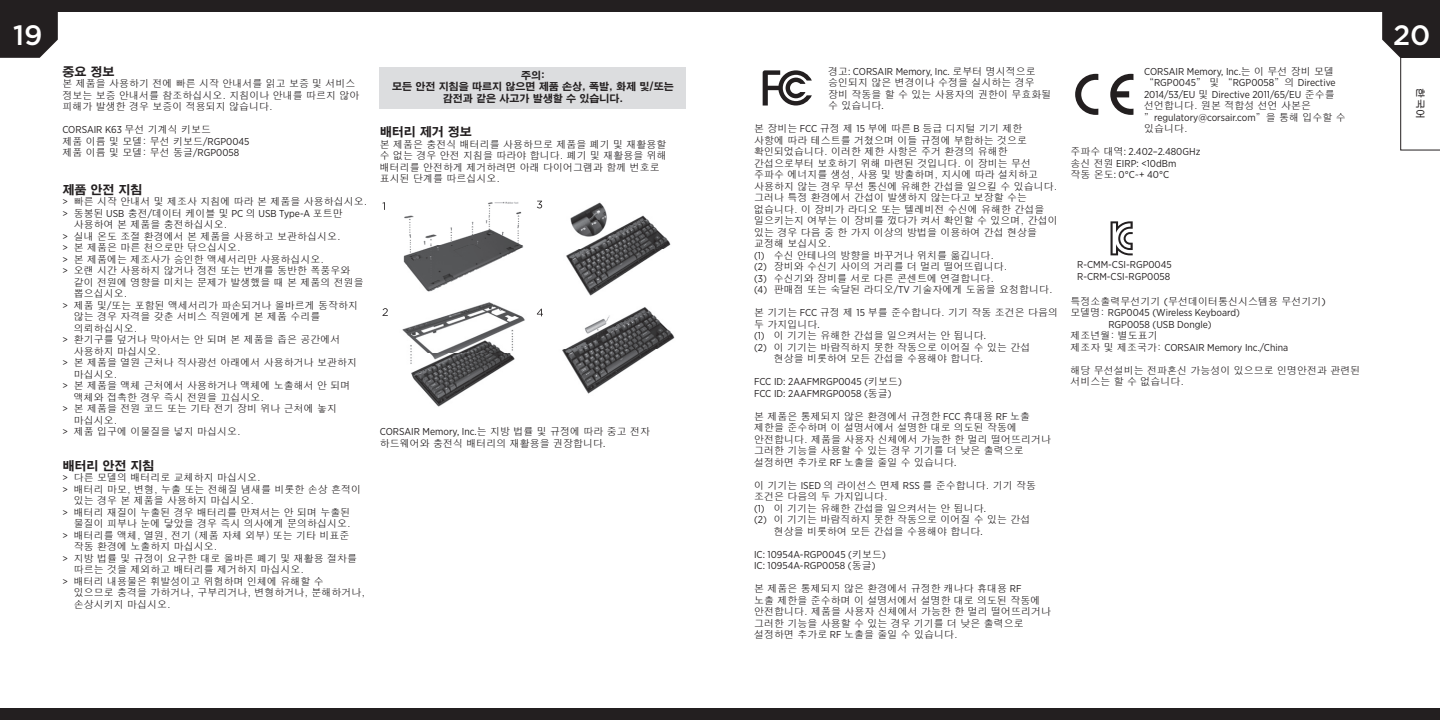
<style>
.page{position:relative;width:1440px;height:720px;background:#fff}
.page>*{position:absolute;margin:0;border:0;box-sizing:border-box;transform-origin:0 0}
.t1{font:500 28px "Gotham";color:#fff}
.t2{font:12px "HY Go Thic Extra";color:#231f20}
.t3{font:500 10px/11.6px "HY Go Thic";color:#231f20}
.t4{font:10px/11.6px "Gotham Narrow";color:#231f20}
.t5{font:10px/11.6px "HY Go Thic Extra";color:#231f20;text-align:center}
.t6{font:700 10px "HYR Go Thic";color:#231f20}
.s1{font-family:"HY Go Thic";font-weight:500}
.s2{font-family:"Gotham Narrow";font-weight:400}
.s3{font-family:"Gotham";font-weight:400}
</style>
<div class="page">
<svg style="left:0;top:11px;width:58px;height:47px;background:#312e2e"></svg>
<div style="left:720px;top:0;width:720px;height:11px;background:#231f20"></div>
<div style="left:0;top:709px;width:1440px;height:11px;background:#231f20"></div>
<div style="left:0;top:0;width:720px;height:11px;background:#231f20"></div>
<svg style="left:763px;top:70px;width:49px;height:36px"></svg>
<svg style="left:1075px;top:74px;width:23px;height:41px"></svg>
<svg style="left:1110px;top:74px;width:23px;height:41px"></svg>
<svg style="left:1111px;top:221px;width:22px;height:34px"></svg>
<div style="left:379px;top:67px;width:307px;height:41px;background:#dcdddf"></div>
<img style="left:566px;top:202px;width:105px;height:94px">
<img style="left:562px;top:307px;width:113px;height:87px">
<img style="left:403px;top:201px;width:121px;height:91px">
<img style="left:402px;top:302px;width:123px;height:105px">
<svg style="left:537px;top:309px;width:6px;height:7px"></svg>
<svg style="left:382px;top:202px;width:3px;height:8px"></svg>
<svg style="left:382px;top:308px;width:6px;height:8px"></svg>
<svg style="left:537px;top:201px;width:5px;height:7px"></svg>
<svg style="left:1382px;top:11px;width:58px;height:140px"></svg>
<h1 class="t1" style="left:13px;top:17px;width:31px">19</h1>
<h1 class="t1" style="left:1393px;top:17px;width:39px">20</h1>
<p class="t2" style="left:62px;top:66px;width:53px">중요 정보</p>
<p class="t3" style="left:62px;top:78px;width:299px">본 제품을 사용하기 전에 빠른 시작 안내서를 읽고 보증 및 서비스 정보는 보증 안내서를 참조하십시오. 지침이나 안내를 따르지 않아 피해가 발생한 경우 보증이 적용되지 않습니다.</p>
<p class="t4" style="left:62px;top:124px;width:150px">CORSAIR K63 <span class="s1">무선 기계식 키보드</span></p>
<p class="t3" style="left:62px;top:135px;width:189px">제품 이름 및 모델: 무선 키보드<span class="s2">/RGP0045 </span>제품 이름 및 모델: 무선 동글<span class="s2">/RGP0058</span></p>
<p class="t2" style="left:62px;top:183px;width:81px">제품 안전 지침</p>
<p class="t3" style="left:62px;top:196px;width:307px"><span class="s2">&gt;</span> 빠른 시작 안내서 및 제조사 지침에 따라 본 제품을 사용하십시오.</p>
<p class="t4" style="left:62px;top:207px;width:282px">&gt; <span class="s1">동봉된</span> USB <span class="s1">충전</span>/<span class="s1">데이터 케이블 및</span> PC <span class="s1">의</span> USB Type-A <span class="s1">포트만</span></p>
<p class="t3" style="left:74px;top:219px;width:155px">사용하여 본 제품을 충전하십시오.</p>
<p class="t3" style="left:62px;top:230px;width:280px"><span class="s2">&gt;</span> 실내 온도 조절 환경에서 본 제품을 사용하고 보관하십시오.</p>
<p class="t3" style="left:62px;top:242px;width:180px"><span class="s2">&gt;</span> 본 제품은 마른 천으로만 닦으십시오.</p>
<p class="t3" style="left:62px;top:253px;width:263px"><span class="s2">&gt;</span> 본 제품에는 제조사가 승인한 액세서리만 사용하십시오.</p>
<p class="t3" style="left:62px;top:265px;width:289px"><span class="s2">&gt;</span> 오랜 시간 사용하지 않거나 정전 또는 번개를 동반한 폭풍우와</p>
<p class="t3" style="left:74px;top:276px;width:291px">같이 전원에 영향을 미치는 문제가 발생했을 때 본 제품의 전원을</p>
<p class="t3" style="left:74px;top:288px;width:55px">뽑으십시오.</p>
<p class="t3" style="left:62px;top:299px;width:297px"><span class="s2">&gt;</span> 제품 및<span class="s2">/</span>또는 포함된 액세서리가 파손되거나 올바르게 동작하지</p>
<p class="t3" style="left:74px;top:311px;width:248px">않는 경우 자격을 갖춘 서비스 직원에게 본 제품 수리를</p>
<p class="t3" style="left:74px;top:322px;width:65px">의뢰하십시오.</p>
<p class="t3" style="left:62px;top:334px;width:279px"><span class="s2">&gt;</span> 환기구를 덮거나 막아서는 안 되며 본 제품을 좁은 공간에서</p>
<p class="t3" style="left:74px;top:345px;width:89px">사용하지 마십시오.</p>
<p class="t3" style="left:62px;top:357px;width:296px"><span class="s2">&gt;</span> 본 제품을 열원 근처나 직사광선 아래에서 사용하거나 보관하지</p>
<p class="t3" style="left:74px;top:368px;width:45px">마십시오.</p>
<p class="t3" style="left:62px;top:380px;width:289px"><span class="s2">&gt;</span> 본 제품을 액체 근처에서 사용하거나 액체에 노출해서 안 되며</p>
<p class="t3" style="left:74px;top:391px;width:192px">액체와 접촉한 경우 즉시 전원을 끄십시오.</p>
<p class="t3" style="left:62px;top:403px;width:276px"><span class="s2">&gt;</span> 본 제품을 전원 코드 또는 기타 전기 장비 위나 근처에 놓지</p>
<p class="t3" style="left:74px;top:414px;width:45px">마십시오.</p>
<p class="t3" style="left:62px;top:426px;width:180px"><span class="s2">&gt;</span> 제품 입구에 이물질을 넣지 마십시오.</p>
<p class="t2" style="left:62px;top:459px;width:93px">배터리 안전 지침</p>
<p class="t3" style="left:62px;top:472px;width:200px"><span class="s2">&gt;</span> 다른 모델의 배터리로 교체하지 마십시오.</p>
<p class="t3" style="left:62px;top:483px;width:300px"><span class="s2">&gt;</span> 배터리 마모, 변형, 누출 또는 전해질 냄새를 비롯한 손상 흔적이</p>
<p class="t3" style="left:74px;top:495px;width:182px">있는 경우 본 제품을 사용하지 마십시오.</p>
<p class="t3" style="left:62px;top:506px;width:289px"><span class="s2">&gt;</span> 배터리 재질이 누출된 경우 배터리를 만져서는 안 되며 누출된</p>
<p class="t3" style="left:74px;top:518px;width:279px">물질이 피부나 눈에 닿았을 경우 즉시 의사에게 문의하십시오.</p>
<p class="t3" style="left:62px;top:529px;width:289px"><span class="s2">&gt;</span> 배터리를 액체, 열원, 전기 (제품 자체 외부) 또는 기타 비표준</p>
<p class="t3" style="left:74px;top:541px;width:145px">작동 환경에 노출하지 마십시오.</p>
<p class="t3" style="left:62px;top:552px;width:296px"><span class="s2">&gt;</span> 지방 법률 및 규정이 요구한 대로 올바른 폐기 및 재활용 절차를</p>
<p class="t3" style="left:74px;top:564px;width:232px">따르는 것을 제외하고 배터리를 제거하지 마십시오.</p>
<p class="t3" style="left:62px;top:575px;width:263px"><span class="s2">&gt;</span> 배터리 내용물은 휘발성이고 위험하며 인체에 유해할 수</p>
<p class="t3" style="left:74px;top:587px;width:293px">있으므로 충격을 가하거나, 구부리거나, 변형하거나, 분해하거나,</p>
<p class="t3" style="left:74px;top:598px;width:99px">손상시키지 마십시오.</p>
<p class="t5" style="left:392px;top:70px;width:283px">주의:<br>모든 안전 지침을 따르지 않으면 제품 손상, 폭발, 화제 및/또는 감전과 같은 사고가 발생할 수 있습니다.</p>
<p class="t2" style="left:380px;top:126px;width:93px">배터리 제거 정보</p>
<p class="t3" style="left:380px;top:139px;width:289px">본 제품은 충전식 배터리를 사용하므로 제품을 폐기 및 재활용할 수 없는 경우 안전 지침을 따라야 합니다. 폐기 및 재활용을 위해 배터리를 안전하게 제거하려면 아래 다이어그램과 함께 번호로 표시된 단계를 따르십시오.</p>
<p class="t4" style="left:380px;top:426px;width:272px">CORSAIR Memory, Inc.<span class="s1">는 지방 법률 및 규정에 따라 중고 전자</span></p>
<p class="t3" style="left:380px;top:438px;width:227px">하드웨어와 충전식 배터리의 재활용을 권장합니다<span class="s2">.</span></p>
<p class="t4" style="left:828px;top:65px;width:209px"><span class="s1">경고</span>: CORSAIR Memory, Inc. <span class="s1">로부터 명시적으로</span></p>
<p class="t3" style="left:828px;top:77px;width:225px">승인되지 않은 변경이나 수정을 실시하는 경우 장비 작동을 할 수 있는 사용자의 권한이 무효화될 수 있습니다<span class="s2">.</span></p>
<p class="t3" style="left:754px;top:123px;width:305px">본 장비는 <span class="s2">FCC</span> 규정 제 <span class="s2">15</span> 부에 따른 <span class="s2">B</span> 등급 디지털 기기 제한<br>사항에 따라 테스트를 거쳤으며 이들 규정에 부합하는 것으로 확인되었습니다. 이러한 제한 사항은 주거 환경의 유해한 간섭으로부터 보호하기 위해 마련된 것입니다. 이 장비는 무선 주파수 에너지를 생성, 사용 및 방출하며, 지시에 따라 설치하고 사용하지 않는 경우 무선 통신에 유해한 간섭을 일으킬 수 있습니다. 그러나 특정 환경에서 간섭이 발생하지 않는다고 보장할 수는 없습니다. 이 장비가 라디오 또는 텔레비전 수신에 유해한 간섭을 일으키는지 여부는 이 장비를 껐다가 켜서 확인할 수 있으며, 간섭이 있는 경우 다음 중 한 가지 이상의 방법을 이용하여 간섭 현상을 교정해 보십시오.<br><span class="s2">(1)</span> 수신 안테나의 방향을 바꾸거나 위치를 옮깁니다.<br><span class="s2">(2)</span> 장비와 수신기 사이의 거리를 더 멀리 떨어뜨립니다.<br><span class="s2">(3)</span> 수신기와 장비를 서로 다른 콘센트에 연결합니다.<br><span class="s2">(4)</span> 판매점 또는 숙달된 라디오<span class="s2">/TV</span> 기술자에게 도움을 요청합니다.</p>
<p class="t3" style="left:754px;top:307px;width:306px">본 기기는 <span class="s2">FCC</span> 규정 제 <span class="s2">15</span> 부를 준수합니다. 기기 작동 조건은 다음의</p>
<p class="t3" style="left:754px;top:318px;width:67px">두 가지입니다<span class="s2">.</span></p>
<p class="t3" style="left:754px;top:330px;width:234px"><span class="s2">(1)</span> 이 기기는 유해한 간섭을 일으켜서는 안 됩니다<span class="s2">.</span></p>
<p class="t3" style="left:754px;top:341px;width:278px"><span class="s2">(2)</span> 이 기기는 바람직하지 못한 작동으로 이어질 수 있는 간섭</p>
<p class="t3" style="left:774px;top:353px;width:210px">현상을 비롯하여 모든 간섭을 수용해야 합니다<span class="s2">.</span></p>
<p class="t4" style="left:754px;top:376px;width:149px">FCC ID: 2AAFMRGP0045 (<span class="s1">키보드</span>)<br>FCC ID: 2AAFMRGP0058 (<span class="s1">동글</span>)</p>
<p class="t3" style="left:754px;top:410px;width:299px">본 제품은 통제되지 않은 환경에서 규정한 <span class="s2">FCC</span> 휴대용 <span class="s2">RF</span> 노출 제한을 준수하며 이 설명서에서 설명한 대로 의도된 작동에 안전합니다. 제품을 사용자 신체에서 가능한 한 멀리 떨어뜨리거나 그러한 기능을 사용할 수 있는 경우 기기를 더 낮은 출력으로 설정하면 추가로 <span class="s2">RF</span> 노출을 줄일 수 있습니다<span class="s2">.</span></p>
<p class="t3" style="left:754px;top:479px;width:284px">이 기기는 <span class="s2">ISED</span> 의 라이선스 면제 <span class="s2">RSS</span> 를 준수합니다. 기기 작동</p>
<p class="t3" style="left:754px;top:491px;width:135px">조건은 다음의 두 가지입니다.</p>
<p class="t3" style="left:754px;top:502px;width:234px"><span class="s2">(1)</span> 이 기기는 유해한 간섭을 일으켜서는 안 됩니다<span class="s2">.</span></p>
<p class="t3" style="left:754px;top:514px;width:278px"><span class="s2">(2)</span> 이 기기는 바람직하지 못한 작동으로 이어질 수 있는 간섭</p>
<p class="t3" style="left:774px;top:525px;width:210px">현상을 비롯하여 모든 간섭을 수용해야 합니다<span class="s2">.</span></p>
<p class="t4" style="left:754px;top:548px;width:133px">IC: 10954A-RGP0045 (<span class="s1">키보드</span>)<br>IC: 10954A-RGP0058 (<span class="s1">동글</span>)</p>
<p class="t3" style="left:754px;top:583px;width:299px">본 제품은 통제되지 않은 환경에서 규정한 캐나다 휴대용 <span class="s2">RF<br></span>노출 제한을 준수하며 이 설명서에서 설명한 대로 의도된 작동에 안전합니다. 제품을 사용자 신체에서 가능한 한 멀리 떨어뜨리거나 그러한 기능을 사용할 수 있는 경우 기기를 더 낮은 출력으로 설정하면 추가로 <span class="s2">RF</span> 노출을 줄일 수 있습니다.</p>
<p class="t4" style="left:1144px;top:65px;width:193px">CORSAIR Memory, Inc.<span class="s1">는 이 무선 장비 모델 “</span>RGP0045<span class="s1">” 및 “</span>RGP0058<span class="s1">”의</span> Directive<br>2014/53/EU <span class="s1">및</span> Directive 2011/65/EU <span class="s1">준수를</span></p>
<p class="t3" style="left:1144px;top:100px;width:169px">선언합니다. 원본 적합성 선언 사본은</p>
<p class="t4" style="left:1144px;top:111px;width:203px"><span class="s1">”</span>regulatory@corsair.com<span class="s1">”을 통해 입수할 수</span></p>
<p class="t3" style="left:1144px;top:123px;width:45px">있습니다.</p>
<p class="t4" style="left:1070px;top:146px;width:132px"><span class="s1">주파수 대역</span>: 2.402–2.480GHz <span class="s1">송신 전원</span> EIRP: &lt;10dBm<br><span class="s1">작동 온도</span>: 0°C~+ 40°C</p>
<p class="t4" style="left:1077px;top:258px;width:96px;line-height:12.4px">R-CMM-CSI-RGP0045<br>R-CRM-CSI-RGP0058</p>
<p class="t3" style="left:1070px;top:295px;width:257px">특정소출력무선기기 <span class="s3">(</span>무선데이터통신시스템용 무선기기<span class="s3">)</span></p>
<p class="t4" style="left:1108px;top:307px;width:133px;text-indent:-38px"><span class="s1">모델명:</span> RGP0045 (Wireless Keyboard)<br>RGP0058 (USB Dongle)</p>
<p class="t3" style="left:1070px;top:330px;width:89px">제조년월: 별도표기</p>
<p class="t4" style="left:1070px;top:341px;width:219px"><span class="s1">제조자 및 제조국가:</span> CORSAIR Memory Inc./China</p>
<p class="t3" style="left:1070px;top:364px;width:291px">해당 무선설비는 전파혼신 가능성이 있으므로 인명안전과 관련된 서비스는 할 수 없습니다.</p>
<p class="t6" style="left:1425px;top:88px;width:33px;rotate:90deg">한국어</p>
</div>
